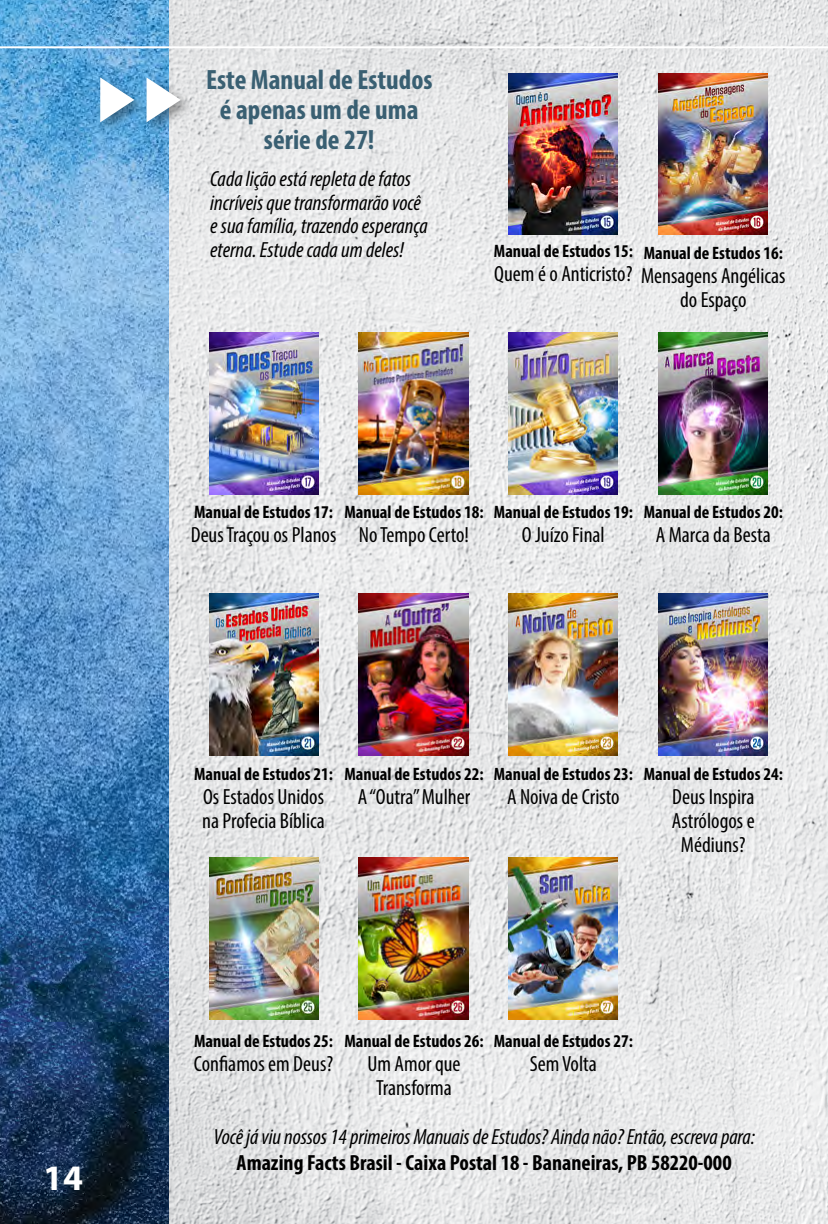
<style>
.page{position:relative;width:828px;height:1224px;background:#fff}
.page>*{position:absolute;margin:0;border:0;box-sizing:border-box;transform-origin:0 0}
.t1{font:700 36px "Myriad Pro";color:#fff}
.t2{font:700 condensed 28px/30px "Myriad Pro";color:#395f72;text-align:center}
.t3{font:condensed 22px/24px "Myriad Pro";color:#000;text-align:center}
.t4{font:italic condensed 22px/23.8px "Myriad Pro";color:#000}
.t5{font:700 condensed 22px "Myriad Pro";color:#000}
.t6{font:700 condensed 18px "Myriad Pro";color:#000}
</style>
<div class="page">
<img style="left:168px;top:0;width:660px;height:1224px">
<img style="left:0;top:0;width:168px;height:1224px">
<hr style="left:827px;top:44px;width:1px;height:1180px;background:#ffd100">
<div style="left:143px;top:75px;width:51px;height:61px;background:#000;opacity:.36"></div>
<svg style="left:148px;top:77px;width:33px;height:45px"></svg>
<hr style="left:0;top:46px;width:828px;height:2px;background:#fff">
<div style="left:97px;top:75px;width:51px;height:61px;background:#000;opacity:.36"></div>
<svg style="left:100px;top:77px;width:34px;height:45px"></svg>
<img style="left:509px;top:73px;width:109px;height:162px">
<img style="left:659px;top:73px;width:109px;height:162px">
<img style="left:209px;top:333px;width:109px;height:161px">
<img style="left:359px;top:333px;width:109px;height:161px">
<img style="left:509px;top:333px;width:109px;height:161px">
<img style="left:659px;top:333px;width:109px;height:161px">
<img style="left:209px;top:594px;width:109px;height:161px">
<img style="left:359px;top:594px;width:109px;height:161px">
<img style="left:509px;top:594px;width:109px;height:161px">
<img style="left:659px;top:594px;width:109px;height:161px">
<img style="left:209px;top:858px;width:109px;height:161px">
<img style="left:359px;top:858px;width:109px;height:161px">
<img style="left:509px;top:858px;width:109px;height:161px">
<h1 class="t1" style="left:43px;top:1155px;width:41px">14</h1>
<h2 class="t2" style="left:206px;top:64px;width:228px">Este Manual de Estudos é apenas um de uma série de 27!</h2>
<p class="t4" style="left:210px;top:167px;width:219px">Cada lição está repleta de fatos incríveis que transformarão você e sua família, trazendo esperança eterna. Estude cada um deles!</p>
<p class="t6" style="left:494px;top:240px;width:141px">Manual de Estudos 15:</p>
<p class="t3" style="left:494px;top:262px;width:140px">Quem é o Anticristo?</p>
<p class="t6" style="left:644px;top:242px;width:141px">Manual de Estudos 16:</p>
<p class="t3" style="left:641px;top:264px;width:146px">Mensagens Angélicas do Espaço</p>
<p class="t6" style="left:194px;top:501px;width:141px">Manual de Estudos 17:</p>
<p class="t3" style="left:191px;top:523px;width:147px">Deus Traçou os Planos</p>
<p class="t6" style="left:344px;top:501px;width:141px">Manual de Estudos 18:</p>
<p class="t3" style="left:359px;top:523px;width:112px">No Tempo Certo!</p>
<p class="t6" style="left:494px;top:501px;width:141px">Manual de Estudos 19:</p>
<p class="t3" style="left:522px;top:523px;width:84px">O Juízo Final</p>
<p class="t6" style="left:644px;top:501px;width:141px">Manual de Estudos 20:</p>
<p class="t3" style="left:656px;top:523px;width:117px">A Marca da Besta</p>
<p class="t6" style="left:194px;top:763px;width:141px">Manual de Estudos 21:</p>
<p class="t3" style="left:202px;top:785px;width:124px;text-align:left">Os Estados Unidos na Profecia Bíblica</p>
<p class="t6" style="left:344px;top:763px;width:141px">Manual de Estudos 22:</p>
<p class="t3" style="left:358px;top:785px;width:114px">A “Outra” Mulher</p>
<p class="t6" style="left:494px;top:763px;width:141px">Manual de Estudos 23:</p>
<p class="t3" style="left:507px;top:785px;width:114px">A Noiva de Cristo</p>
<p class="t6" style="left:644px;top:763px;width:141px">Manual de Estudos 24:</p>
<p class="t3" style="left:672px;top:785px;width:84px">Deus Inspira<br>Astrólogos e<br>Médiuns?</p>
<p class="t6" style="left:194px;top:1029px;width:141px">Manual de Estudos 25:</p>
<p class="t3" style="left:194px;top:1051px;width:141px">Confiamos em Deus?</p>
<p class="t6" style="left:344px;top:1029px;width:141px">Manual de Estudos 26:</p>
<p class="t3" style="left:367px;top:1051px;width:95px">Um Amor que<br>Transforma</p>
<p class="t6" style="left:494px;top:1029px;width:141px">Manual de Estudos 27:</p>
<p class="t3" style="left:530px;top:1051px;width:69px">Sem Volta</p>
<p class="t4" style="left:213px;top:1125px;width:543px">Você já viu nossos 14 primeiros Manuais de Estudos? Ainda não? Então, escreva para:</p>
<p class="t5" style="left:237px;top:1149px;width:497px">Amazing Facts Brasil - Caixa Postal 18 - Bananeiras, PB 58220-000</p>
</div>
